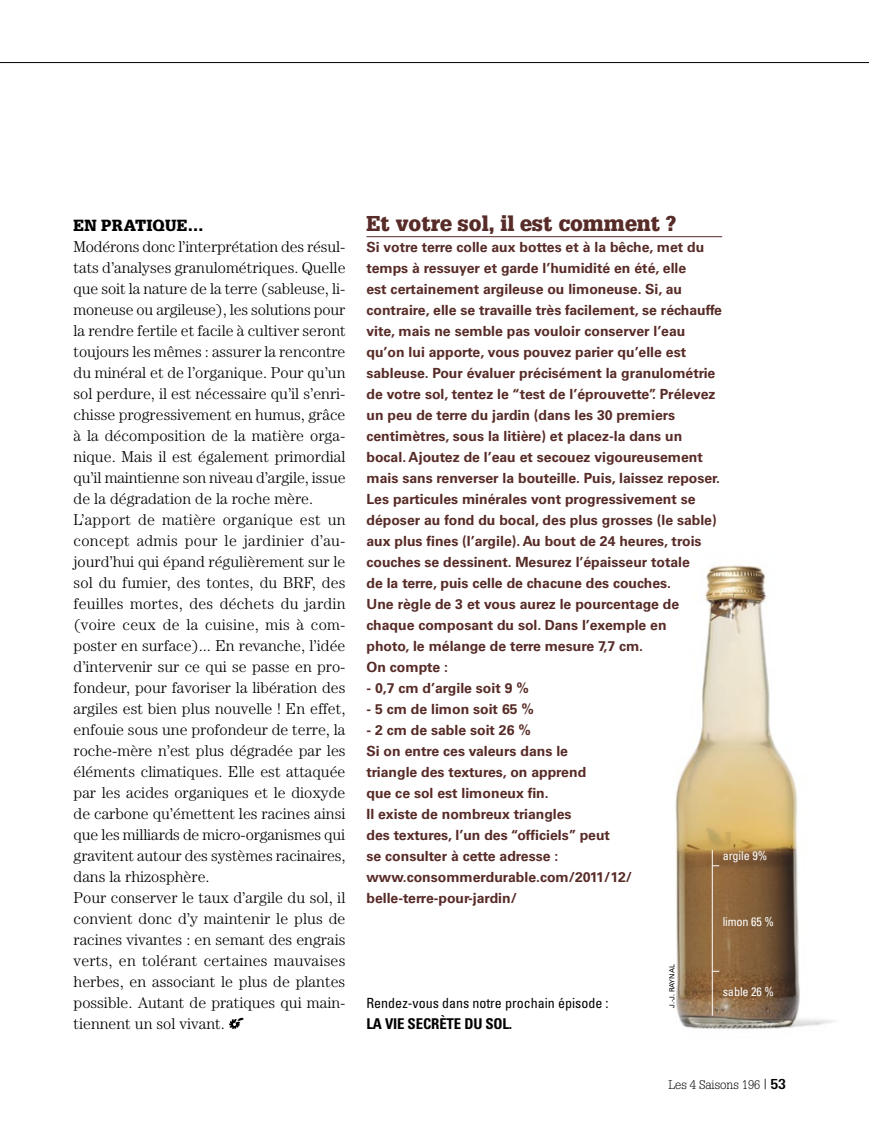
<style>
.page{position:relative;width:869px;height:1141px;background:#fff}
.page>*{position:absolute;margin:0;border:0;box-sizing:border-box;transform-origin:0 0}
.t1{font:900 21px "Glypha";color:#572b27}
.t2{font:300 15.75px/21px "Century";color:#000}
.t3{font:900 15.75px "Glypha";letter-spacing:.02em;color:#000}
.t4{font:700 condensed 14.88px "Univers";letter-spacing:-.01em;color:#000}
.t5{font:700 14px/21px "Univers";color:#572b27}
.t6{font:condensed 14px "Univers";color:#000}
.t7{font:condensed 12.25px "Univers";letter-spacing:-.01em;color:#fff}
.t8{font:300 12.25px "Glypha";color:#000}
.t9{font:7px "Univers";color:#000}
.s1{font-size:14px}
.s2{font-weight:700;font-size:14px}
</style>
<div class="page">
<img style="left:675px;top:565px;width:159px;height:465px">
<hr style="left:366px;top:236px;width:355px;height:1px;background:#572b27">
<svg style="left:229px;top:1018px;width:15px;height:11px"></svg>
<hr style="left:711px;top:850px;width:1px;height:166px;background:#fff">
<hr style="left:0;top:62px;width:868px;height:1px;background:#000">
<p class="t3" style="left:74px;top:216px;width:131px">EN PRATIQUE…</p>
<p class="t2" style="left:74px;top:236px;width:273px">Modérons donc l’interprétation des résul&shy;tats d’analyses granulométriques. Quelle que soit la nature de la terre (sableuse, li&shy;moneuse ou argileuse), les solutions pour la rendre fertile et facile à cultiver seront toujours les mêmes : assurer la rencontre du minéral et de l’organique. Pour qu’un sol perdure, il est nécessaire qu’il s’enri&shy;chisse progressivement en humus, grâce à la décomposition de la matière orga&shy;nique. Mais il est également primordial qu’il maintienne son niveau d’argile, issue de la dégradation de la roche mère.<br>L’apport de matière organique est un concept admis pour le jardinier d’au&shy;jourd’hui qui épand régulièrement sur le sol du fumier, des tontes, du BRF, des feuilles mortes, des déchets du jardin (voire ceux de la cuisine, mis à com&shy;poster en surface)... En revanche, l’idée d’intervenir sur ce qui se passe en pro&shy;fondeur, pour favoriser la libération des argiles est bien plus nouvelle ! En effet, enfouie sous une profondeur de terre, la roche-mère n’est plus dégradée par les éléments climatiques. Elle est attaquée par les acides organiques et le dioxyde de carbone qu’émettent les racines ainsi que les milliards de micro-organismes qui gravitent autour des systèmes racinaires, dans la rhizosphère.<br>Pour conserver le taux d’argile du sol, il convient donc d’y maintenir le plus de racines vivantes : en semant des engrais verts, en tolérant certaines mauvaises herbes, en associant le plus de plantes possible. Autant de pratiques qui main&shy;tiennent un sol vivant.</p>
<h1 class="t1" style="left:366px;top:211px;width:311px">Et votre sol, il est comment ?</h1>
<p class="t5" style="left:366px;top:237px;width:357px">Si votre terre colle aux bottes et à la bêche, met du temps à ressuyer et garde l’humidité en été, elle<br>est certainement argileuse ou limoneuse. Si, au contraire, elle se travaille très facilement, se réchauffe vite, mais ne semble pas vouloir conserver l’eau qu’on lui apporte, vous pouvez parier qu’elle est sableuse. Pour évaluer précisément la granulométrie de votre sol, tentez le “test de l’éprouvette”. Prélevez un peu de terre du jardin (dans les 30 premiers centimètres, sous la litière) et placez-la dans un bocal. Ajoutez de l’eau et secouez vigoureusement mais sans renverser la bouteille. Puis, laissez reposer.<br>Les particules minérales vont progressivement se déposer au fond du bocal, des plus grosses (le sable) aux plus fines (l’argile). Au bout de 24 heures, trois couches se dessinent. Mesurez l’épaisseur totale<br>de la terre, puis celle de chacune des couches.<br>Une règle de 3 et vous aurez le pourcentage de chaque composant du sol. Dans l’exemple en<br>photo, le mélange de terre mesure 7,7 cm.<br>On compte :</p>
<p class="t5" style="left:366px;top:678px;width:164px">- 0,7 cm d’argile soit 9 %</p>
<p class="t5" style="left:366px;top:699px;width:169px">- 5 cm de limon soit 65 %</p>
<p class="t5" style="left:366px;top:720px;width:267px">- 2 cm de sable soit 26 %<br>Si on entre ces valeurs dans le<br>triangle des textures, on apprend<br>que ce sol est limoneux fin.<br>Il existe de nombreux triangles<br>des textures, l’un des “officiels” peut<br>se consulter à cette adresse : www.consommerdurable.com/2011/12/ belle-terre-pour-jardin/</p>
<p class="t7" style="left:722px;top:847px;width:46px">argile 9%</p>
<p class="t6" style="left:366px;top:994px;width:243px">Rendez-vous dans notre prochain épisode :</p>
<p class="t4" style="left:366px;top:1015px;width:147px">LA VIE SECRÈTE DU SOL.</p>
<p class="t9" style="left:667px;top:1008px;width:45px;rotate:-90deg">J.-J. RAYNAL</p>
<p class="t7" style="left:722px;top:914px;width:53px">limon 65 %</p>
<p class="t7" style="left:722px;top:984px;width:53px">sable 26 %</p>
<p class="t8" style="left:668px;top:1078px;width:119px">Les 4 Saisons 196 <span class="s1">|</span> <span class="s2">53</span></p>
</div>
